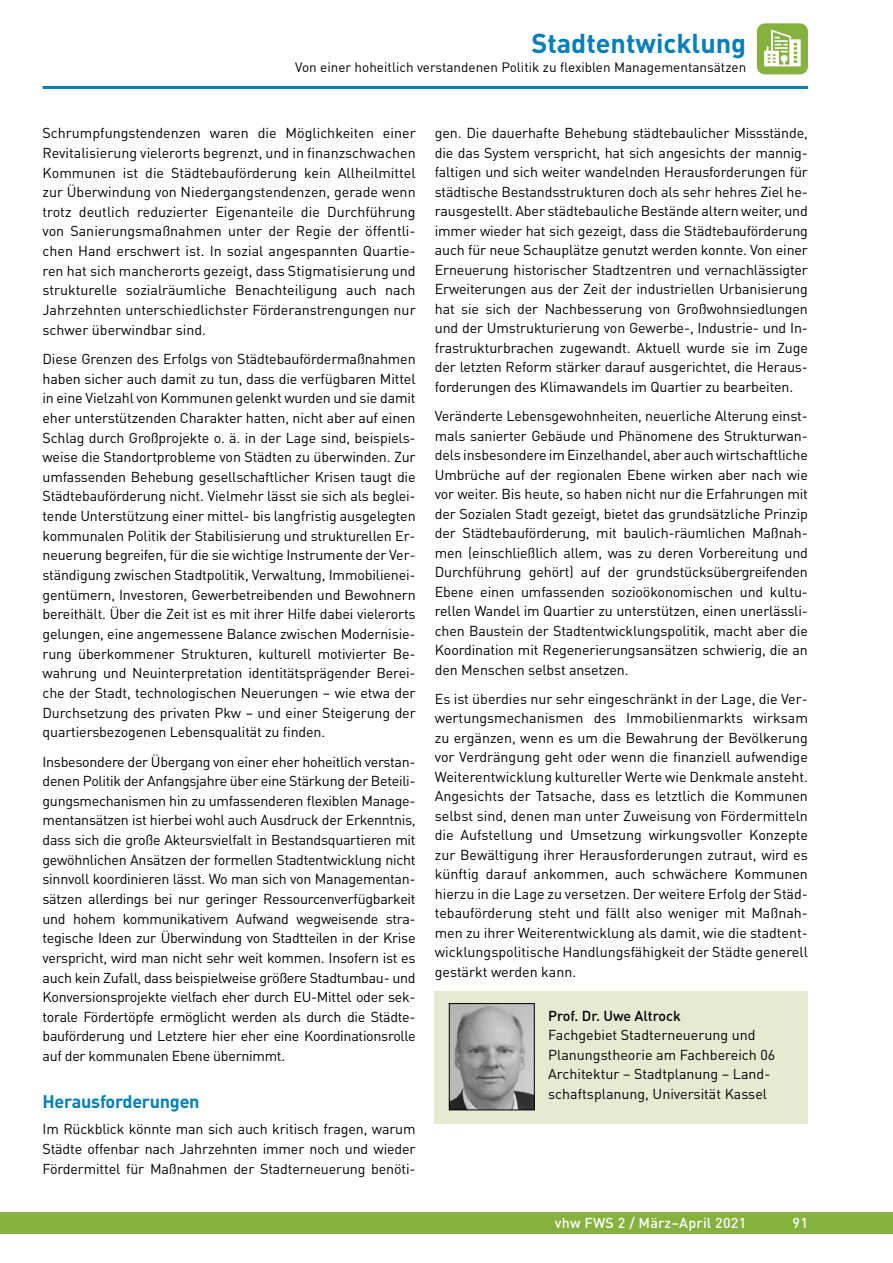
<style>
.page{position:relative;width:893px;height:1263px;background:#fff}
.page>*{position:absolute;margin:0;border:0;box-sizing:border-box;transform-origin:0 0}
.t1{font:700 27px "DIN Pro";color:#007fbc}
.t2{font:700 18px "DIN Pro";letter-spacing:-.015em;color:#007fbc}
.t3{font:14.25px/19.6px "DIN Pro";letter-spacing:-.01em;color:#000;text-align:justify}
.t4{font:500 14.25px "DIN Pro";letter-spacing:.015em;color:#fff}
.t5{font:500 14.25px "DIN Pro";color:#000}
.t6{font:13.5px "DIN Pro";color:#000}
</style>
<div class="page">
<div style="left:0;top:1212px;width:893px;height:21px;background:#86b13e"></div>
<hr style="left:43px;top:86px;width:765px;height:3px;background:#007fbc">
<div style="left:757px;top:23px;width:51px;height:51px;background:#86b13e;border-radius:8px"></div>
<svg style="left:764px;top:30px;width:37px;height:36px"></svg>
<div style="left:435px;top:991px;width:373px;height:133px;background:#e4ebd2"></div>
<img style="left:451px;top:1005px;width:82px;height:103px">
<div style="left:449px;top:1003px;width:86px;height:107px;border:1px solid #000"></div>
<h1 class="t1" style="left:531px;top:25px;width:216px">Stadtentwicklung</h1>
<p class="t6" style="left:295px;top:58px;width:452px">Von einer hoheitlich verstandenen Politik zu flexiblen Managementansätzen</p>
<p class="t3" style="left:43px;top:123px;width:375px">Schrumpfungstendenzen waren die Möglichkeiten einer Revitalisierung vielerorts begrenzt, und in finanzschwachen Kommunen ist die Städtebauförderung kein Allheilmittel zur Überwindung von Niedergangstendenzen, gerade wenn trotz deutlich reduzierter Eigenanteile die Durchführung von Sanierungsmaßnahmen unter der Regie der öffentli&shy;chen Hand erschwert ist. In sozial angespannten Quartie&shy;ren hat sich mancherorts gezeigt, dass Stigmatisierung und strukturelle sozialräumliche Benachteiligung auch nach Jahrzehnten unterschiedlichster Förderanstrengungen nur schwer überwindbar sind.</p>
<p class="t3" style="left:43px;top:348px;width:375px">Diese Grenzen des Erfolgs von Städtebaufördermaßnahmen haben sicher auch damit zu tun, dass die verfügbaren Mittel in eine Vielzahl von Kommunen gelenkt wurden und sie damit eher unterstützenden Charakter hatten, nicht aber auf einen Schlag durch Großprojekte o. ä. in der Lage sind, beispiels&shy;weise die Standortprobleme von Städten zu überwinden. Zur umfassenden Behebung gesellschaftlicher Krisen taugt die Städtebauförderung nicht. Vielmehr lässt sie sich als beglei&shy;tende Unterstützung einer mittel- bis langfristig ausgelegten kommunalen Politik der Stabilisierung und strukturellen Er&shy;neuerung begreifen, für die sie wichtige Instrumente der Ver&shy;ständigung zwischen Stadtpolitik, Verwaltung, Immobilienei&shy;gentümern, Investoren, Gewerbetreibenden und Bewohnern bereithält. Über die Zeit ist es mit ihrer Hilfe dabei vielerorts gelungen, eine angemessene Balance zwischen Modernisie&shy;rung überkommener Strukturen, kulturell motivierter Be&shy;wahrung und Neuinterpretation identitätsprägender Berei&shy;che der Stadt, technologischen Neuerungen – wie etwa der Durchsetzung des privaten Pkw – und einer Steigerung der quartiersbezogenen Lebensqualität zu finden.</p>
<p class="t3" style="left:43px;top:751px;width:375px">Insbesondere der Übergang von einer eher hoheitlich verstan&shy;denen Politik der Anfangsjahre über eine Stärkung der Beteili&shy;gungsmechanismen hin zu umfassenderen flexiblen Manage&shy;mentansätzen ist hierbei wohl auch Ausdruck der Erkenntnis, dass sich die große Akteursvielfalt in Bestandsquartieren mit gewöhnlichen Ansätzen der formellen Stadtentwicklung nicht sinnvoll koordinieren lässt. Wo man sich von Managementan&shy;sätzen allerdings bei nur geringer Ressourcenverfügbarkeit und hohem kommunikativem Aufwand wegweisende stra&shy;tegische Ideen zur Überwindung von Stadtteilen in der Krise verspricht, wird man nicht sehr weit kommen. Insofern ist es auch kein Zufall, dass beispielweise größere Stadtumbau- und Konversionsprojekte vielfach eher durch EU-Mittel oder sek&shy;torale Fördertöpfe ermöglicht werden als durch die Städte&shy;bauförderung und Letztere hier eher eine Koordinationsrolle auf der kommunalen Ebene übernimmt.</p>
<p class="t2" style="left:43px;top:1090px;width:159px">Herausforderungen</p>
<p class="t3" style="left:43px;top:1119px;width:375px">Im Rückblick könnte man sich auch kritisch fragen, warum Städte offenbar nach Jahrzehnten immer noch und wieder Fördermittel für Maßnahmen der Stadterneuerung benöti-</p>
<p class="t3" style="left:435px;top:123px;width:375px">gen. Die dauerhafte Behebung städtebaulicher Missstände, die das System verspricht, hat sich angesichts der mannig&shy;faltigen und sich weiter wandelnden Herausforderungen für städtische Bestandsstrukturen doch als sehr hehres Ziel he&shy;rausgestellt. Aber städtebauliche Bestände altern weiter, und immer wieder hat sich gezeigt, dass die Städtebauförderung auch für neue Schauplätze genutzt werden konnte. Von einer Erneuerung historischer Stadtzentren und vernachlässigter Erweiterungen aus der Zeit der industriellen Urbanisierung hat sie sich der Nachbesserung von Großwohnsiedlungen und der Umstrukturierung von Gewerbe-, Industrie- und In&shy;frastrukturbrachen zugewandt. Aktuell wurde sie im Zuge der letzten Reform stärker darauf ausgerichtet, die Heraus&shy;forderungen des Klimawandels im Quartier zu bearbeiten.</p>
<p class="t3" style="left:435px;top:406px;width:375px">Veränderte Lebensgewohnheiten, neuerliche Alterung einst&shy;mals sanierter Gebäude und Phänomene des Strukturwan&shy;dels insbesondere im Einzelhandel, aber auch wirtschaftliche Umbrüche auf der regionalen Ebene wirken aber nach wie vor weiter. Bis heute, so haben nicht nur die Erfahrungen mit der Sozialen Stadt gezeigt, bietet das grundsätzliche Prinzip der Städtebauförderung, mit baulich-räumlichen Maßnah&shy;men (einschließlich allem, was zu deren Vorbereitung und Durchführung gehört) auf der grundstücksübergreifenden Ebene einen umfassenden sozioökonomischen und kultu&shy;rellen Wandel im Quartier zu unterstützen, einen unerlässli&shy;chen Baustein der Stadtentwicklungspolitik, macht aber die Koordination mit Regenerierungsansätzen schwierig, die an den Menschen selbst ansetzen.</p>
<p class="t3" style="left:435px;top:688px;width:375px">Es ist überdies nur sehr eingeschränkt in der Lage, die Ver&shy;wertungsmechanismen des Immobilienmarkts wirksam zu ergänzen, wenn es um die Bewahrung der Bevölkerung vor Verdrängung geht oder wenn die finanziell aufwendige Weiterentwicklung kultureller Werte wie Denkmale ansteht.<br>Angesichts der Tatsache, dass es letztlich die Kommunen selbst sind, denen man unter Zuweisung von Fördermitteln die Aufstellung und Umsetzung wirkungsvoller Konzepte zur Bewältigung ihrer Herausforderungen zutraut, wird es künftig darauf ankommen, auch schwächere Kommunen hierzu in die Lage zu versetzen. Der weitere Erfolg der Städ&shy;tebauförderung steht und fällt also weniger mit Maßnah&shy;men zu ihrer Weiterentwicklung als damit, wie die stadtent&shy;wicklungspolitische Handlungsfähigkeit der Städte generell gestärkt werden kann.</p>
<p class="t5" style="left:548px;top:1006px;width:134px">Prof. Dr. Uwe Altrock</p>
<p class="t3" style="left:548px;top:1025px;width:229px;text-align:left">Fachgebiet Stadterneuerung und Planungstheorie am Fachbereich 06<br>Architektur – Stadtplanung – Land&shy;schaftsplanung, Universität Kassel</p>
<p class="t4" style="left:555px;top:1213px;width:193px">vhw FWS 2 / März–April 2021</p>
<p class="t4" style="left:792px;top:1213px;width:17px">91</p>
</div>
